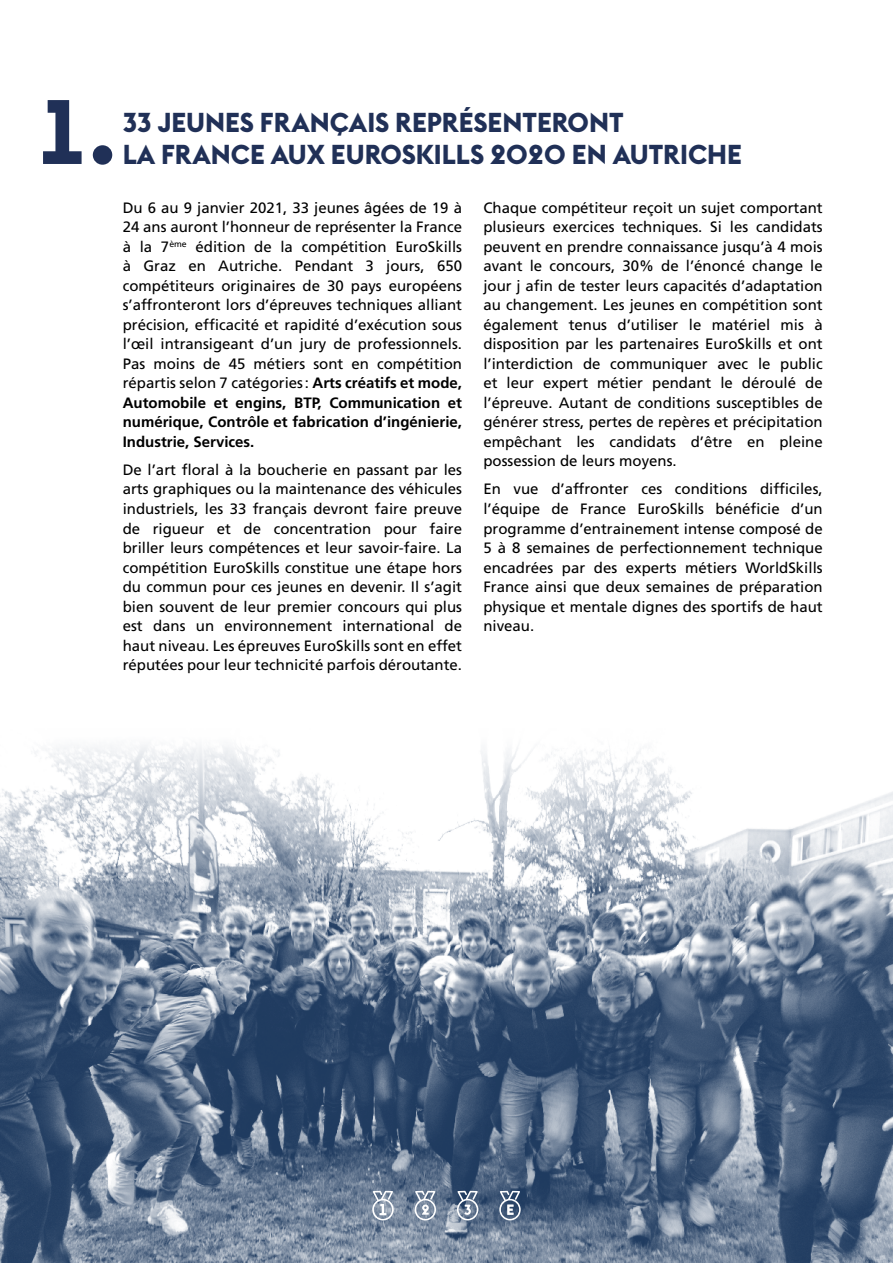
<style>
.page{position:relative;width:893px;height:1263px;background:#fff}
.page>*{position:absolute;margin:0;border:0;box-sizing:border-box;transform-origin:0 0}
.t1{font:700 90px "Euclid Flex";color:#203057}
.t2{font:700 27px "Euclid Flex";color:#203057}
.t3{font:15px/19.5px "Frutiger";color:#000;text-align:justify}
.s1{font-weight:700}
</style>
<div class="page">
<img style="left:0;top:745px;width:893px;height:518px">
<svg style="left:372px;top:1191px;width:22px;height:29px"></svg>
<svg style="left:415px;top:1191px;width:21px;height:29px"></svg>
<svg style="left:457px;top:1191px;width:21px;height:29px"></svg>
<svg style="left:499px;top:1191px;width:22px;height:29px"></svg>
<h1 class="t1" style="left:35px;top:80px;width:84px">1.</h1>
<h2 class="t2" style="left:123px;top:107px;width:502px">33 JEUNES FRANÇAIS REPRÉSENTERONT</h2>
<h2 class="t2" style="left:123px;top:139px;width:621px">LA FRANCE AUX EUROSKILLS 2020 EN AUTRICHE</h2>
<p class="t3" style="left:123px;top:198px;width:341px">Du 6 au 9 janvier 2021, 33 jeunes âgées de 19 à 24 ans auront l’honneur de représenter la France à la 7<sup>ème</sup> édition de la compétition EuroSkills à Graz en Autriche. Pendant 3 jours, 650 compétiteurs originaires de 30 pays européens s’affronteront lors d’épreuves techniques alliant précision, efficacité et rapidité d’exécution sous l’œil intransigeant d’un jury de professionnels.<br>Pas moins de 45 métiers sont en compétition répartis selon 7 catégories: <span class="s1">Arts créatifs et mode, Automobile et engins, BTP, Communication et numérique, Contrôle et fabrication d’ingénierie, Industrie, Services.</span></p>
<p class="t3" style="left:123px;top:460px;width:341px">De l’art floral à la boucherie en passant par les arts graphiques ou la maintenance des véhicules industriels, les 33 français devront faire preuve de rigueur et de concentration pour faire briller leurs compétences et leur savoir-faire. La compétition EuroSkills constitue une étape hors du commun pour ces jeunes en devenir. Il s’agit bien souvent de leur premier concours qui plus est dans un environnement international de haut niveau. Les épreuves EuroSkills sont en effet réputées pour leur technicité parfois déroutante.</p>
<p class="t3" style="left:483px;top:198px;width:341px">Chaque compétiteur reçoit un sujet comportant plusieurs exercices techniques. Si les candidats peuvent en prendre connaissance jusqu’à 4 mois avant le concours, 30% de l’énoncé change le jour j afin de tester leurs capacités d’adaptation au changement. Les jeunes en compétition sont également tenus d’utiliser le matériel mis à disposition par les partenaires EuroSkills et ont l’interdiction de communiquer avec le public et leur expert métier pendant le déroulé de l’épreuve. Autant de conditions susceptibles de générer stress, pertes de repères et précipitation empêchant les candidats d’être en pleine possession de leurs moyens.</p>
<p class="t3" style="left:483px;top:479px;width:341px">En vue d’affronter ces conditions difficiles, l’équipe de France EuroSkills bénéficie d’un programme d’entrainement intense composé de 5 à 8 semaines de perfectionnement technique encadrées par des experts métiers WorldSkills France ainsi que deux semaines de préparation physique et mentale dignes des sportifs de haut niveau.</p>
</div>
